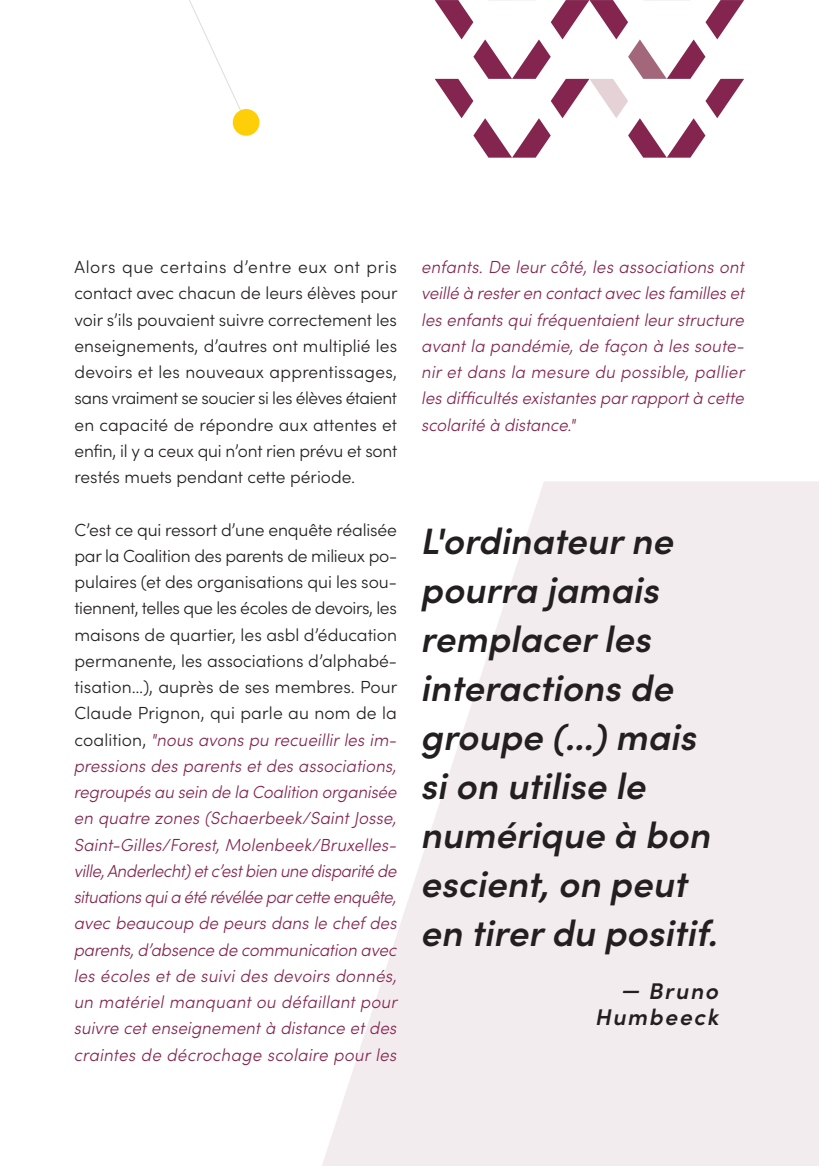
<style>
.page{position:relative;width:819px;height:1166px;background:#fff}
.page>*{position:absolute;margin:0;border:0;box-sizing:border-box;transform-origin:0 0}
.t1{font:italic 600 36.75px/49px "Sofia Pro";color:#231f20}
.t2{font:italic 600 22.75px/26.2px "Sofia Pro";letter-spacing:.075em;color:#231f20;text-align:right}
.t3{font:italic 300 17.5px/26.2px "Sofia Pro";color:#83254f;text-align:justify;scale:.96 1}
.t4{font:300 17.5px/26.2px "Sofia Pro";letter-spacing:-.005em;color:#231f20;text-align:justify}
.s1{font-style:normal;color:#231f20}
</style>
<div class="page">
<svg style="left:322px;top:481px;width:497px;height:685px;fill:#f3ecee"></svg>
<svg style="left:434px;top:0;width:310px;height:158px"></svg>
<svg style="left:189px;top:0;width:71px;height:136px"></svg>
<p class="t4" style="left:74px;top:253px;width:324px">Alors que certains d’entre eux ont pris contact avec chacun de leurs élèves pour voir s’ils pouvaient suivre correctement les enseignements, d’autres ont multiplié les devoirs et les nouveaux apprentissages, sans vraiment se soucier si les élèves étaient en capacité de répondre aux attentes et enfin, il y a ceux qui n’ont rien prévu et sont restés muets pendant cette période.</p>
<p class="t3" style="left:74px;top:515px;width:338px"><span class="s1">C’est ce qui ressort d’une enquête réalisée par la Coalition des parents de milieux po&shy;pulaires (et des organisations qui les sou&shy;tiennent, telles que les écoles de devoirs, les maisons de quartier, les asbl d’éducation permanente, les associations d’alphabé&shy;tisation…), auprès de ses membres. Pour Claude Prignon, qui parle au nom de la coalition,</span> "nous avons pu recueillir les im&shy;pressions des parents et des associations, regroupés au sein de la Coalition organisée en quatre zones (Schaerbeek/Saint Josse, Saint-Gilles/Forest, Molenbeek/Bruxelles&shy;ville, Anderlecht) et c’est bien une disparité de situations qui a été révélée par cette enquête, avec beaucoup de peurs dans le chef des parents, d’absence de communication avec les écoles et de suivi des devoirs donnés, un matériel manquant ou défaillant pour suivre cet enseignement à distance et des craintes de décrochage scolaire pour les</p>
<p class="t3" style="left:422px;top:253px;width:338px">enfants. De leur côté, les associations ont veillé à rester en contact avec les familles et les enfants qui fréquentaient leur structure avant la pandémie, de façon à les soute&shy;nir et dans la mesure du possible, pallier les difficultés existantes par rapport à cette scolarité à distance."</p>
<h1 class="t1" style="left:422px;top:514px;width:298px">L'ordinateur ne pourra jamais remplacer les interactions de groupe (...) mais si on utilise le numérique à bon escient, on peut en tirer du positif.</h1>
<h2 class="t2" style="left:596px;top:976px;width:125px">— Bruno<br>Humbeeck</h2>
</div>
